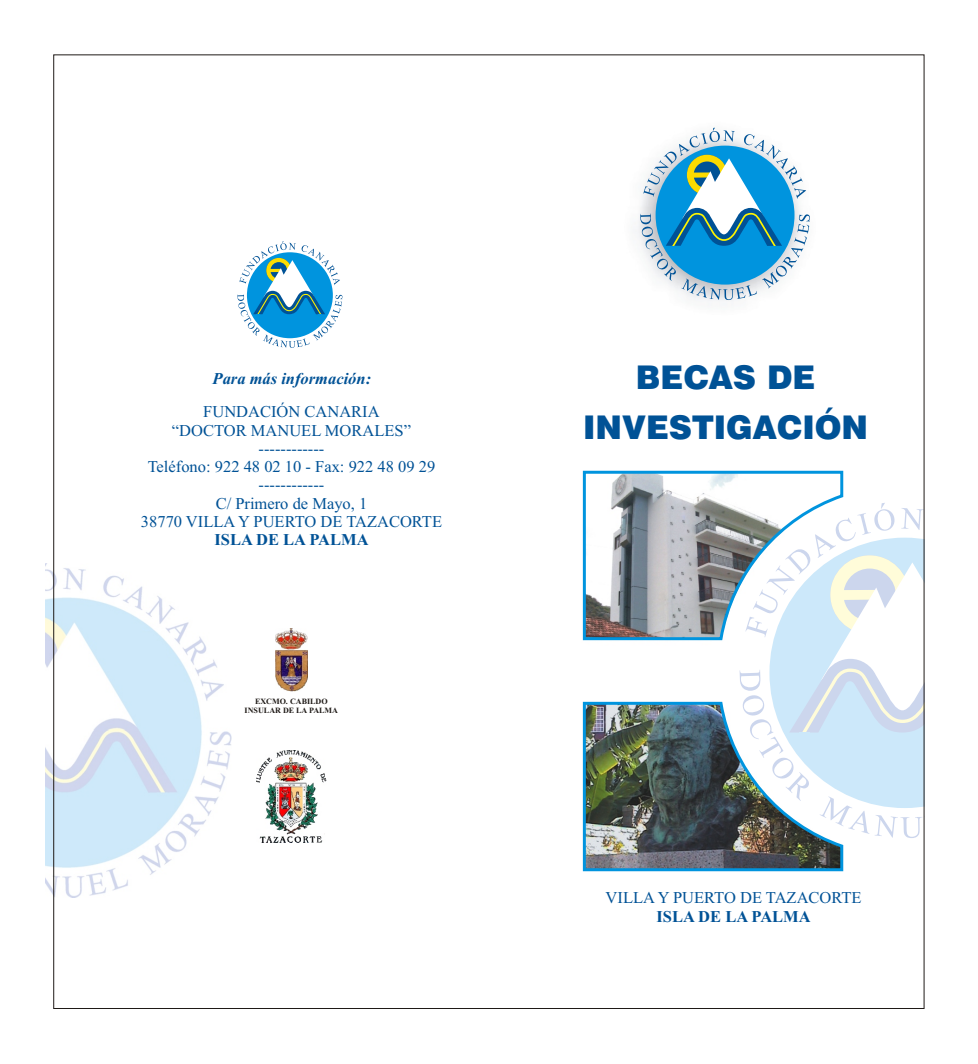
<style>
.page{position:relative;width:978px;height:1064px;background:#fff}
.page>*{position:absolute;margin:0;border:0;box-sizing:border-box;transform-origin:0 0}
.t1{font:32.7px/50.2px "Swis 721 Blk BT";color:#005296;text-align:center}
.t2{font:16.5px/18.3px "Times New Roman";color:#005296;text-align:center}
.t3{font:700 16.5px "Times New Roman";color:#005296}
.t4{font:italic 700 16.5px "Times New Roman";color:#005296}
.t5{font:700 8.1px/9px "Times New Roman";color:#1f1a17;text-align:center}
</style>
<div class="page">
<img style="left:46px;top:563px;width:186px;height:335px">
<svg style="left:237px;top:241px;width:105px;height:107px"></svg>
<img style="left:256px;top:751px;width:70px;height:91px">
<img style="left:275px;top:629px;width:32px;height:62px">
<svg style="left:640px;top:128px;width:170px;height:172px"></svg>
<svg style="left:582px;top:470px;width:262px;height:171px"></svg>
<svg style="left:740px;top:503px;width:182px;height:335px"></svg>
<img style="left:582px;top:700px;width:263px;height:172px">
<p class="t4" style="left:213px;top:373px;width:160px">Para más información:</p>
<p class="t2" style="left:141px;top:404px;width:303px">FUNDACIÓN CANARIA<br>“DOCTOR MANUEL MORALES” ------------<br>Teléfono: 922 48 02 10 - Fax: 922 48 09 29 ------------<br>C/ Primero de Mayo, 1<br>38770 VILLA Y PUERTO DE TAZACORTE</p>
<p class="t3" style="left:214px;top:534px;width:156px">ISLA DE LA PALMA</p>
<p class="t5" style="left:245px;top:697px;width:95px">EXCMO. CABILDO<br>INSULAR DE LA PALMA</p>
<h1 class="t1" style="left:583px;top:355px;width:287px">BECAS DE<br>INVESTIGACIÓN</h1>
<p class="t2" style="left:606px;top:890px;width:258px">VILLA Y PUERTO DE TAZACORTE</p>
<p class="t3" style="left:657px;top:910px;width:156px">ISLA DE LA PALMA</p>
</div>
